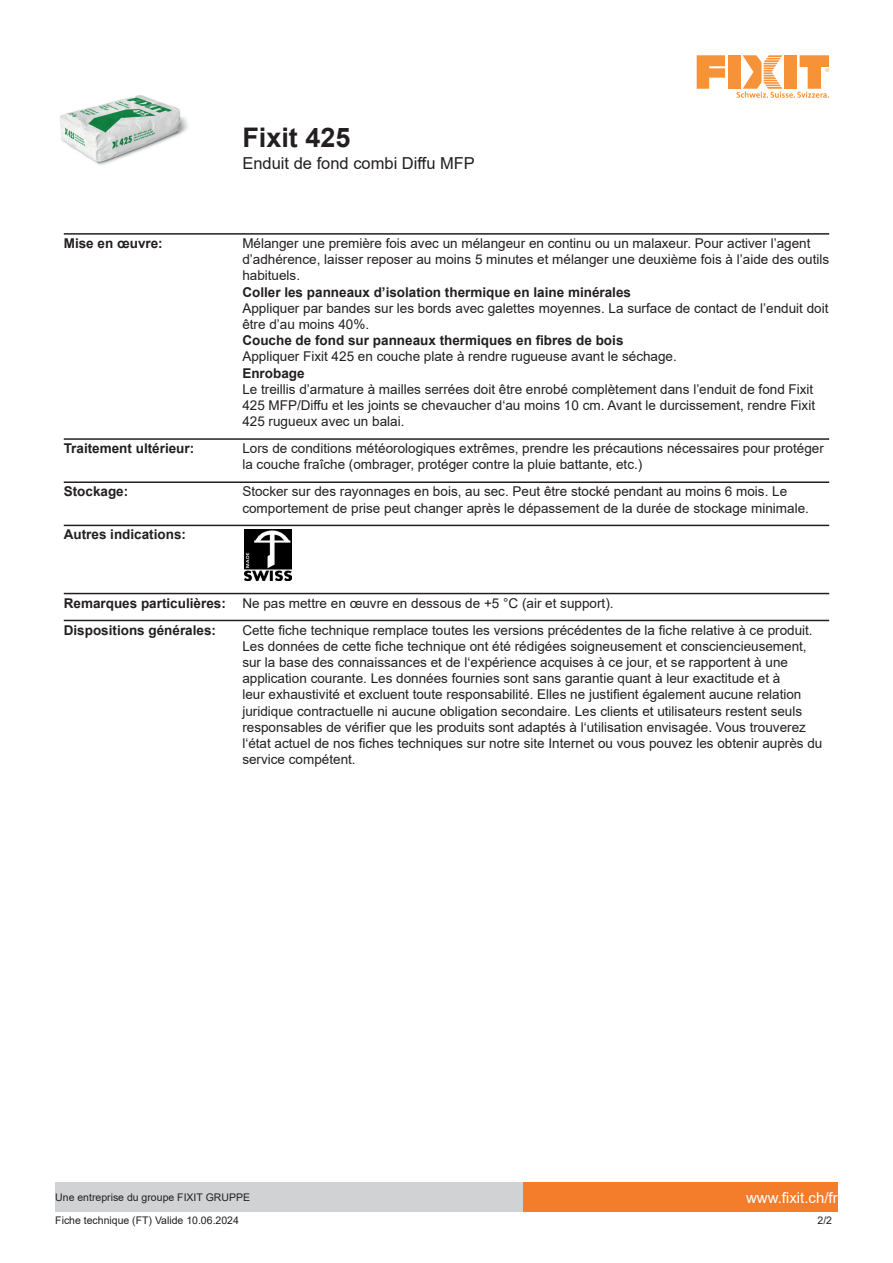
<style>
.page{position:relative;width:893px;height:1263px;background:#fff}
.page>*{position:absolute;margin:0;border:0;box-sizing:border-box;transform-origin:0 0}
.t1{font:700 27px "Arial";color:#231f20}
.t2{font:16.5px "Arial";color:#231f20}
.t3{font:15px "Arial";color:#fff}
.t4{font:13.5px/16.2px "Arial";color:#231f20}
.t5{font:700 13.5px "Arial";color:#231f20}
.t6{font:10.5px "Arial";color:#231f20}
.s1{font-weight:700}
</style>
<div class="page">
<img style="left:60px;top:95px;width:128px;height:70px">
<svg style="left:697px;top:55px;width:28px;height:34px"></svg>
<div style="left:728px;top:55px;width:12px;height:34px;background:#f69237"></div>
<svg style="left:737px;top:55px;width:92px;height:43px"></svg>
<div style="left:523px;top:1182px;width:315px;height:30px;background:#f47d2c"></div>
<div style="left:55px;top:1182px;width:468px;height:30px;background:#d1d2d4"></div>
<hr style="left:64px;top:233px;width:765px;height:2px;background:#231f20">
<hr style="left:64px;top:438px;width:765px;height:2px;background:#231f20">
<hr style="left:64px;top:481px;width:765px;height:2px;background:#231f20">
<hr style="left:64px;top:525px;width:765px;height:1px;background:#231f20">
<img style="left:245px;top:530px;width:46px;height:51px">
<hr style="left:64px;top:593px;width:765px;height:1px;background:#231f20">
<hr style="left:64px;top:620px;width:765px;height:1px;background:#231f20">
<h1 class="t1" style="left:242px;top:119px;width:110px">Fixit 425</h1>
<p class="t2" style="left:242px;top:152px;width:234px">Enduit de fond combi Diffu MFP</p>
<p class="t5" style="left:64px;top:234px;width:101px">Mise en œuvre:</p>
<p class="t4" style="left:242px;top:235px;width:588px">Mélanger une première fois avec un mélangeur en continu ou un malaxeur. Pour activer l’agent d’adhérence, laisser reposer au moins 5 minutes et mélanger une deuxième fois à l’aide des outils habituels.</p>
<p class="t5" style="left:242px;top:282px;width:390px">Coller les panneaux d’isolation thermique en laine minérales</p>
<p class="t4" style="left:242px;top:300px;width:588px">Appliquer par bandes sur les bords avec galettes moyennes. La surface de contact de l’enduit doit être d’au moins 40%.</p>
<p class="t5" style="left:242px;top:331px;width:383px">Couche de fond sur panneaux thermiques en fibres de bois</p>
<p class="t4" style="left:242px;top:348px;width:436px">Appliquer Fixit 425 en couche plate à rendre rugueuse avant le séchage.</p>
<p class="t5" style="left:242px;top:363px;width:64px">Enrobage</p>
<p class="t4" style="left:242px;top:381px;width:574px">Le treillis d’armature à mailles serrées doit être enrobé complètement dans l’enduit de fond Fixit<br>425 MFP/Diffu et les joints se chevaucher d‘au moins 10 cm. Avant le durcissement, rendre Fixit<br>425 rugueux avec un balai.</p>
<p class="t5" style="left:64px;top:439px;width:132px">Traitement ultérieur:</p>
<p class="t4" style="left:242px;top:440px;width:583px">Lors de conditions météorologiques extrêmes, prendre les précautions nécessaires pour protéger la couche fraîche (ombrager, protéger contre la pluie battante, etc.)</p>
<p class="t5" style="left:64px;top:482px;width:66px">Stockage:</p>
<p class="t4" style="left:242px;top:483px;width:568px">Stocker sur des rayonnages en bois, au sec. Peut être stocké pendant au moins 6 mois. Le comportement de prise peut changer après le dépassement de la durée de stockage minimale.</p>
<p class="t5" style="left:64px;top:525px;width:124px">Autres indications:</p>
<p class="t4" style="left:64px;top:589px;width:551px;line-height:26.8px"><span class="s1">Remarques particulières:</span> Ne pas mettre en œuvre en dessous de +5 °C (air et support).<br><span class="s1">Dispositions générales:</span></p>
<p class="t4" style="left:242px;top:622px;width:582px">Cette fiche technique remplace toutes les versions précédentes de la fiche relative à ce produit.<br>Les données de cette fiche technique ont été rédigées soigneusement et consciencieusement, sur la base des connaissances et de l‘expérience acquises à ce jour, et se rapportent à une application courante. Les données fournies sont sans garantie quant à leur exactitude et à<br>leur exhaustivité et excluent toute responsabilité. Elles ne justifient également aucune relation juridique contractuelle ni aucune obligation secondaire. Les clients et utilisateurs restent seuls responsables de vérifier que les produits sont adaptés à l‘utilisation envisagée. Vous trouverez l‘état actuel de nos fiches techniques sur notre site Internet ou vous pouvez les obtenir auprès du service compétent.</p>
<p class="t6" style="left:55px;top:1190px;width:196px">Une entreprise du groupe FIXIT GRUPPE</p>
<p class="t3" style="left:746px;top:1187px;width:93px">www.fixit.ch/fr</p>
<p class="t6" style="left:55px;top:1213px;width:185px">Fiche technique (FT) Valide 10.06.2024</p>
<p class="t6" style="left:817px;top:1213px;width:16px">2/2</p>
</div>
